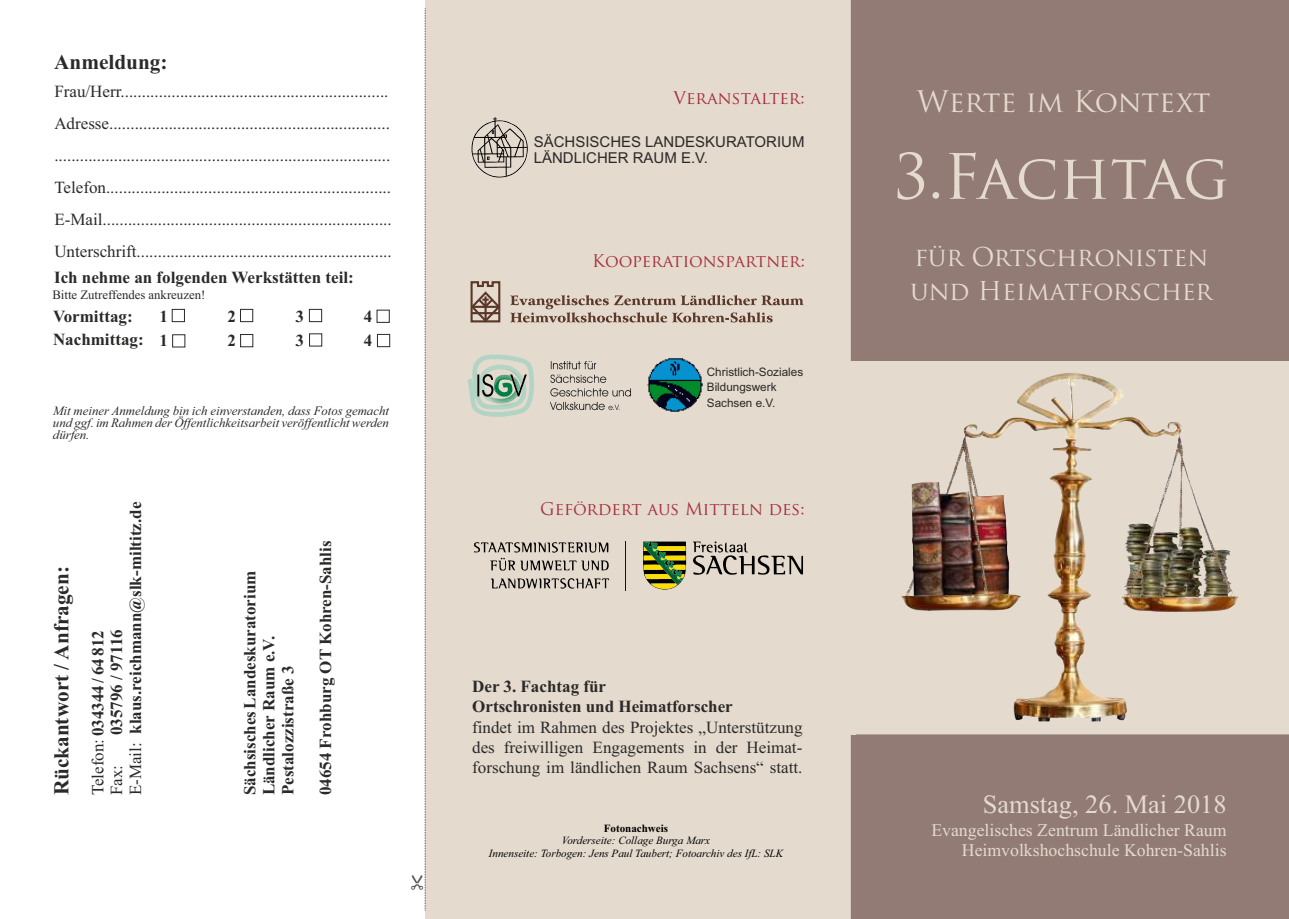
<style>
.page{position:relative;width:1289px;height:919px;background:#fff}
.page>*{position:absolute;margin:0;border:0;box-sizing:border-box;transform-origin:0 0}
.t1{font:60.9px "Trajan Pro";color:#e4dacd}
.t2{font:28.95px "Trajan Pro";color:#e4dacd}
.t3{font:26.4px "Times New Roman";color:#e4dacd}
.t4{font:25.35px/34.2px "Trajan Pro";color:#e4dacd}
.t5{font:700 21.3px "Times New Roman";color:#2b2a29}
.t6{font:17.7px/20.2px "Times New Roman";color:#e4dacd;text-align:right}
.t7{font:16.95px/32px "Times New Roman";color:#2b2a29}
.t8{font:700 16.95px/18.9px "Times New Roman";color:#2b2a29}
.t9{font:16.95px "Trajan Pro";color:#a62f3e}
.t10{font:15px/16.8px "Arial";color:#2b2a29}
.t11{font:italic 12.75px/12px "Times New Roman";color:#2b2a29;text-align:justify}
.t12{font:12.75px "Times New Roman";color:#2b2a29}
.t13{font:11.7px/15.8px "Arial";color:#2b2a29}
.t14{font:italic 11.1px/12.3px "Times New Roman";color:#000;text-align:center}
.s1{font-weight:400}
.s2{font-weight:700}
.s3{font-weight:700;font-style:normal}
</style>
<div class="page">
<div style="left:425px;top:0;width:425px;height:918px;background:#e4dacd"></div>
<div style="left:850px;top:0;width:438px;height:918px;background:#917b74"></div>
<div style="left:172px;top:309px;width:13px;height:13px;border:1px solid #2b2a29"></div>
<div style="left:172px;top:334px;width:13px;height:13px;border:1px solid #2b2a29"></div>
<div style="left:240px;top:309px;width:13px;height:13px;border:1px solid #2b2a29"></div>
<div style="left:309px;top:333px;width:13px;height:13px;border:1px solid #2b2a29"></div>
<div style="left:309px;top:309px;width:13px;height:13px;border:1px solid #2b2a29"></div>
<div style="left:240px;top:334px;width:13px;height:13px;border:1px solid #2b2a29"></div>
<div style="left:376px;top:310px;width:14px;height:13px;border:1px solid #2b2a29"></div>
<div style="left:377px;top:334px;width:13px;height:13px;border:1px solid #2b2a29"></div>
<svg style="left:510px;top:295px;width:293px;height:27px"></svg>
<svg style="left:470px;top:281px;width:31px;height:42px"></svg>
<hr style="left:472px;top:306px;width:27px;height:2px;background:#5a3728">
<svg style="left:471px;top:117px;width:57px;height:61px"></svg>
<img style="left:647px;top:358px;width:56px;height:54px">
<hr style="left:625px;top:541px;width:1px;height:49px;background:#002111">
<svg style="left:490px;top:578px;width:119px;height:11px"></svg>
<svg style="left:474px;top:542px;width:135px;height:28px"></svg>
<svg style="left:643px;top:541px;width:160px;height:49px"></svg>
<svg style="left:467px;top:354px;width:67px;height:63px"></svg>
<svg style="left:550px;top:361px;width:81px;height:50px"></svg>
<svg style="left:855px;top:361px;width:433px;height:373px;background:#dccfbf"></svg>
<svg style="left:906px;top:576px;width:22px;height:20px"></svg>
<svg style="left:942px;top:450px;width:36px;height:32px"></svg>
<svg style="left:1146px;top:451px;width:73px;height:147px;background:#ada492"></svg>
<img style="left:911px;top:482px;width:73px;height:113px">
<img style="left:972px;top:495px;width:39px;height:100px">
<svg style="left:1026px;top:379px;width:88px;height:41px;background:#dacdb9"></svg>
<svg style="left:1227px;top:591px;width:4px;height:5px"></svg>
<div style="left:846px;top:361px;width:9px;height:373px;background:#e4dacd"></div>
<svg style="left:424px;top:9px;width:2px;height:901px"></svg>
<p class="t5" style="left:54px;top:54px;width:115px">Anmeldung:</p>
<p class="t7" style="left:54px;top:77px;width:339px">Frau/Herr...............................................................<br>Adresse.................................................................. ...............................................................................<br>Telefon...................................................................<br>E-Mail....................................................................<br>Unterschrift............................................................</p>
<p class="t8" style="left:54px;top:269px;width:301px">Ich nehme an folgenden Werkstätten teil:</p>
<p class="t8" style="left:53px;top:307px;width:92px;line-height:22.6px">Vormittag:<br>Nachmittag:</p>
<p class="t8" style="left:159px;top:308px;width:10px">1</p>
<p class="t8" style="left:227px;top:308px;width:10px">2</p>
<p class="t8" style="left:296px;top:308px;width:10px">3</p>
<p class="t8" style="left:364px;top:308px;width:10px">4</p>
<p class="t12" style="left:52px;top:290px;width:154px">Bitte Zutreffendes ankreuzen!</p>
<p class="t8" style="left:159px;top:332px;width:10px">1</p>
<p class="t8" style="left:227px;top:332px;width:10px">2</p>
<p class="t8" style="left:296px;top:332px;width:10px">3</p>
<p class="t8" style="left:364px;top:332px;width:10px">4</p>
<p class="t11" style="left:53px;top:406px;width:337px">Mit meiner Anmeldung bin ich einverstanden, dass Fotos gemacht und ggf. im Rahmen der Öffentlichkeitsarbeit veröffentlicht werden dürfen.</p>
<p class="t5" style="left:54px;top:795px;width:231px;rotate:-90deg">Rückantwort / Anfragen:</p>
<p class="t8" style="left:109px;top:795px;width:295px;text-indent:60px;rotate:-90deg">035796 / 97116<br><span class="s1">E-Mail:</span> klaus.reichmann@slk-miltitz.de</p>
<p class="t7" style="left:90px;top:795px;width:166px;line-height:18.9px;rotate:-90deg">Telefon: <span class="s2">034344 / 64 812<br></span>Fax:</p>
<p class="t8" style="left:242px;top:795px;width:226px;rotate:-90deg">Sächsisches Landeskuratorium<br>Ländlicher Raum e.V.<br>Pestalozzistraße 3</p>
<p class="t8" style="left:318px;top:795px;width:256px;rotate:-90deg">04654 Frohburg OT Kohren-Sahlis</p>
<p class="t9" style="left:673px;top:91px;width:133px">Veranstalter:</p>
<p class="t10" style="left:534px;top:134px;width:272px">SÄCHSISCHES LANDESKURATORIUM<br>LÄNDLICHER RAUM E.V.</p>
<p class="t9" style="left:592px;top:254px;width:214px">Kooperationspartner:</p>
<p class="t13" style="left:706px;top:364px;width:98px">Christlich-Soziales<br>Bildungswerk<br>Sachsen e.V.</p>
<p class="t9" style="left:540px;top:502px;width:266px">Gefördert aus Mitteln des:</p>
<p class="t7" style="left:472px;top:678px;width:332px;line-height:20.1px"><span class="s2">Der 3. Fachtag für<br>Ortschronisten und Heimatforscher<br></span>findet im Rahmen des Projektes „Unterstützung des freiwilligen Engagements in der Heimat&shy;forschung im ländlichen Raum Sachsens“ statt.</p>
<p class="t14" style="left:489px;top:823px;width:296px"><span class="s3">Fotonachweis<br></span>Vorderseite: Collage Burga Marx<br>Innenseite: Torbogen: Jens Paul Taubert; Fotoarchiv des IfL: SLK</p>
<p class="t2" style="left:916px;top:90px;width:295px">Werte im Kontext</p>
<p class="t1" style="left:893px;top:153px;width:337px">3.Fachtag</p>
<p class="t4" style="left:910px;top:242px;width:304px">für Ortschronisten und Heimatforscher</p>
<p class="t3" style="left:982px;top:795px;width:245px">Samstag, 26. Mai 2018</p>
<p class="t6" style="left:931px;top:821px;width:297px">Evangelisches Zentrum Ländlicher Raum<br>Heimvolkshochschule Kohren-Sahlis</p>
</div>
